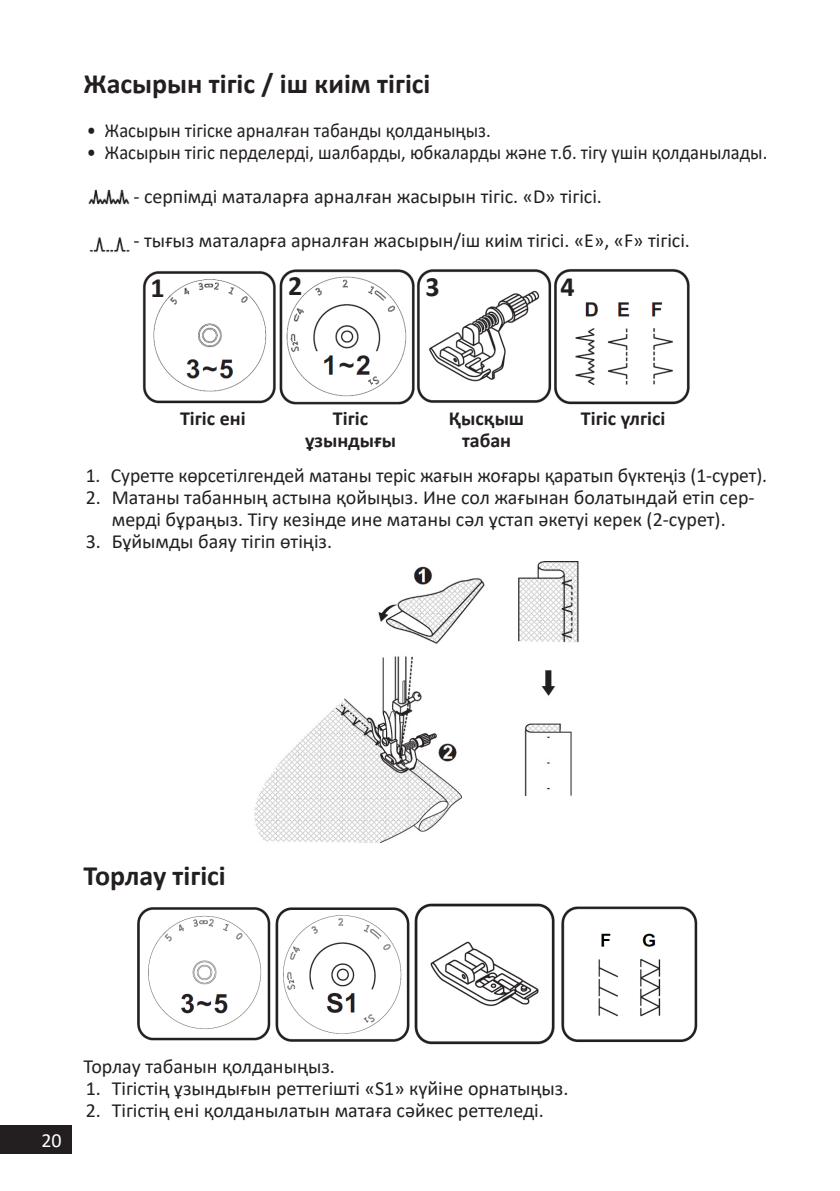
<style>
.page{position:relative;width:840px;height:1191px;background:#fff}
.page>*{position:absolute;margin:0;border:0;box-sizing:border-box;transform-origin:0 0}
.Заголовок_14{font:700 28px "Calibri";color:#231f20}
.цифры_на_схемах{font:700 28px "Calibri";color:#231f20}
.t1{font:20px/22px "Calibri";color:#231f20;text-align:center}
.t2{font:20px "Calibri";color:#231f20;scale:.93 1}
.t3{font:700 20px/22px "Calibri";color:#231f20;text-align:center}
.t4{font:20px "Calibri";color:#fff}
</style>
<div class="page">
<div style="left:0;top:1125px;width:72px;height:29px;background:#231f20"></div>
<img style="left:88px;top:189px;width:42px;height:16px">
<img style="left:89px;top:237px;width:41px;height:15px">
<img style="left:142px;top:271px;width:134px;height:133px">
<img style="left:279px;top:269px;width:411px;height:136px">
<img style="left:254px;top:561px;width:325px;height:282px">
<img style="left:137px;top:907px;width:273px;height:135px">
<img style="left:414px;top:903px;width:141px;height:142px">
<img style="left:561px;top:906px;width:136px;height:137px">
<p class="Заголовок_14" style="left:83px;top:64px;width:348px">Жасырын тігіс / іш киім тігісі</p>
<p class="t2" style="left:87px;top:116px;width:435px">• Жасырын тігіске арналған табанды қолданыңыз.</p>
<p class="t2" style="left:87px;top:138px;width:732px">• Жасырын тігіс перделерді, шалбарды, юбкаларды және т.б. тігу үшін қолданылады.</p>
<p class="t1" style="left:133px;top:185px;width:470px">- серпімді маталарға арналған жасырын тігіс. «D» тігісі.</p>
<p class="t1" style="left:133px;top:229px;width:558px">- тығыз маталарға арналған жасырын/іш киім тігісі. «Е», «F» тігісі.</p>
<p class="цифры_на_схемах" style="left:150px;top:268px;width:16px">1</p>
<p class="цифры_на_схемах" style="left:288px;top:265px;width:16px">2</p>
<p class="цифры_на_схемах" style="left:425px;top:267px;width:16px">3</p>
<p class="цифры_на_схемах" style="left:560px;top:267px;width:16px">4</p>
<p class="t3" style="left:180px;top:407px;width:67px">Тігіс ені</p>
<p class="t3" style="left:305px;top:407px;width:92px">Тігіс ұзындығы</p>
<p class="t3" style="left:448px;top:407px;width:77px">Қысқыш табан</p>
<p class="t3" style="left:580px;top:407px;width:86px">Тігіс үлгісі</p>
<p class="t1" style="left:86px;top:464px;width:682px">1. Суретте көрсетілгендей матаны теріс жағын жоғары қаратып бүктеңіз (1-сурет).</p>
<p class="t1" style="left:86px;top:486px;width:670px">2. Матаны табанның астына қойыңыз. Ине сол жағынан болатындай етіп сер&shy;мерді бұраңыз. Тігу кезінде ине матаны сәл ұстап әкетуі керек (2-сурет).</p>
<p class="t1" style="left:86px;top:530px;width:248px">3. Бұйымды баяу тігіп өтіңіз.</p>
<p class="Заголовок_14" style="left:83px;top:856px;width:144px">Торлау тігісі</p>
<p class="t4" style="left:41px;top:1127px;width:22px">20</p>
<p class="t1" style="left:83px;top:1054px;width:253px">Торлау табанын қолданыңыз.</p>
<p class="t1" style="left:86px;top:1076px;width:484px">1. Тігістің ұзындығын реттегішті «S1» күйіне орнатыңыз.</p>
<p class="t1" style="left:86px;top:1098px;width:459px">2. Тігістің ені қолданылатын матаға сәйкес реттеледі.</p>
</div>
